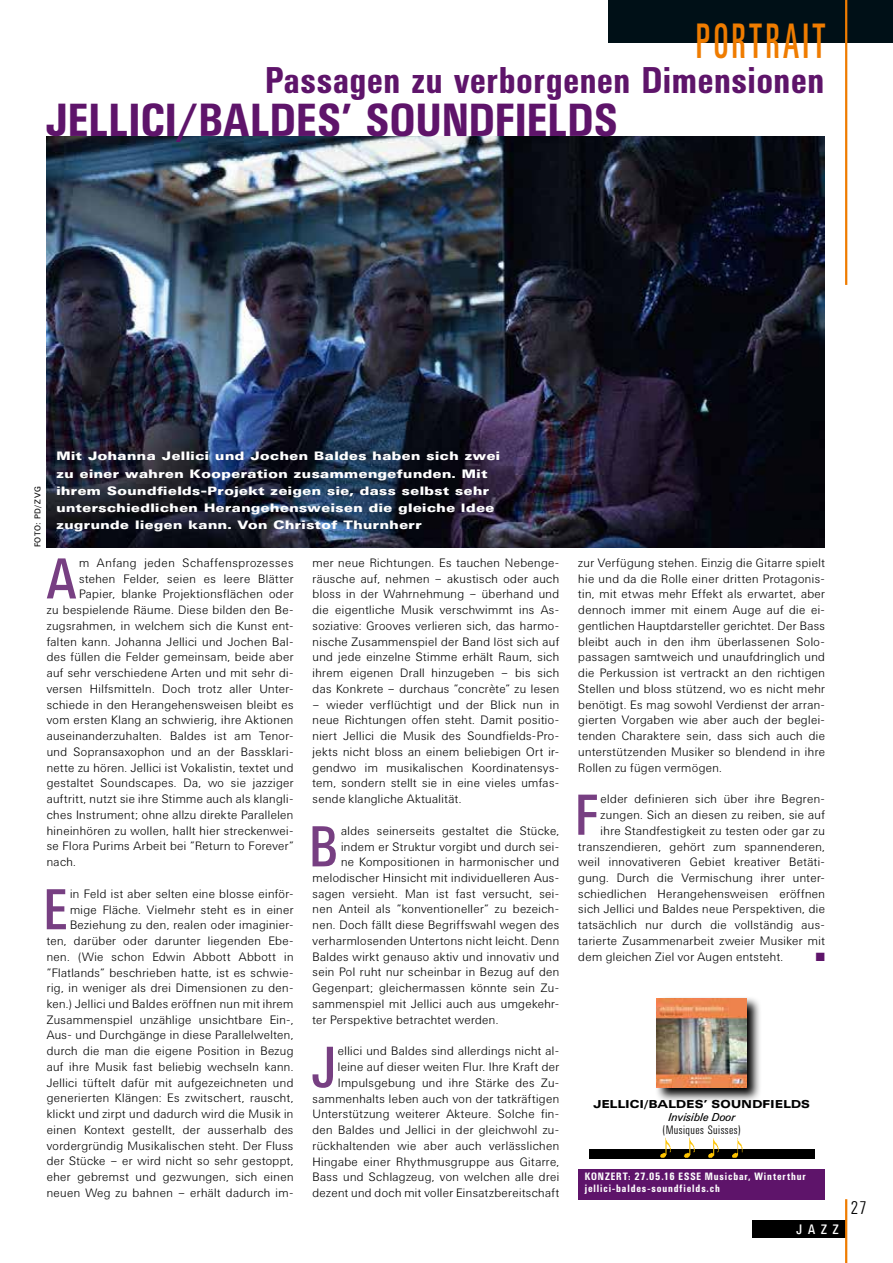
<style>
.page{position:relative;width:893px;height:1263px;background:#fff}
.page>*{position:absolute;margin:0;border:0;box-sizing:border-box;transform-origin:0 0}
.t1{font:condensed 56.55px "UN11";color:#773f82}
.t2{font:48.75px "UN11 Xcondensed";letter-spacing:.12em;color:#ef7c00;scale:.77 1}
.t3{font:500 condensed 45.75px "UN11";letter-spacing:.03em;color:#5e146a}
.t4{font:500 condensed 36.75px "UN11";letter-spacing:.025em;color:#5e146a}
.t5{font:300 condensed 18px "UN11";color:#000}
.t6{font:condensed 13.5px "UN11";color:#fff}
.t7{font:300 12px/15.8px "UN11";letter-spacing:.04em;color:#000;text-align:right}
.t8{font:900 expanded 12px/17.2px "UN11";letter-spacing:.055em;color:#fff}
.t9{font:300 condensed 12px "UN11";letter-spacing:.05em;color:#000}
.t10{font:12px "Zapf Dingbats ITC";color:#5e146a}
.t11{font:700 expanded 11.25px "UN11";letter-spacing:.05em;color:#000}
.t12{font:italic 11.25px "UN11";letter-spacing:.015em;color:#000}
.t13{font:500 condensed 10.5px/12px "UN11";letter-spacing:.1em;color:#fff}
.t14{font:8.25px "UN11";letter-spacing:.07em;color:#000}
</style>
<div class="page">
<div style="left:608px;top:0;width:285px;height:43px;background:#001017"></div>
<div style="left:753px;top:1220px;width:93px;height:17px;background:#000"></div>
<hr style="left:845px;top:1199px;width:2px;height:64px;background:#ef7c00">
<div style="left:578px;top:1169px;width:247px;height:30px;background:#5e146a"></div>
<img style="left:47px;top:136px;width:778px;height:411px">
<div style="left:589px;top:1149px;width:225px;height:10px;background:#000"></div>
<img style="left:660px;top:1137px;width:83px;height:21px">
<svg style="left:656px;top:998px;width:104px;height:103px"></svg>
<img style="left:657px;top:998px;width:89px;height:89px">
<hr style="left:845px;top:0;width:2px;height:285px;background:#ef7c00">
<h2 class="t2" style="left:697px;top:14px;width:168px">PORTRAIT</h2>
<h3 class="t4" style="left:265px;top:59px;width:560px">Passagen zu verborgenen Dimensionen</h3>
<h3 class="t3" style="left:47px;top:93px;width:546px">Jellici/Baldes’ Soundfields</h3>
<p class="t8" style="left:56px;top:448px;width:445px">Mit Johanna Jellici und Jochen Baldes haben sich zwei zu einer wahren Kooperation zusammengefunden. Mit ihrem Soundfields-Projekt zeigen sie, dass selbst sehr unterschiedlichen Herangehensweisen die gleiche Idee zugrunde liegen kann. Von Christof Thurnherr</p>
<h1 class="t1" style="left:47px;top:547px;width:30px">A</h1>
<p class="t7" style="left:79px;top:555px;width:216px">m Anfang jeden Schaffensprozesses</p>
<p class="t14" style="left:33px;top:547px;width:62px;rotate:-90deg">Foto: PD/ZVG</p>
<p class="t7" style="left:313px;top:555px;width:248px;text-align:left">mer neue Richtungen. Es tauchen Nebenge&shy;räusche auf, nehmen – akustisch oder auch bloss in der Wahrnehmung – überhand und die eigentliche Musik verschwimmt ins As&shy;soziative: Grooves verlieren sich, das harmo&shy;nische Zusammenspiel der Band löst sich auf und jede einzelne Stimme erhält Raum, sich ihrem eigenen Drall hinzugeben – bis sich das Konkrete – durchaus "concrète" zu lesen</p>
<p class="t7" style="left:313px;top:696px;width:248px;text-align:justify">– wieder verflüchtigt und der Blick nun in neue Richtungen offen steht. Damit positio&shy;niert Jellici die Musik des Soundfields-Pro&shy;jekts nicht bloss an einem beliebigen Ort ir&shy;gendwo im musikalischen Koordinatensys&shy;tem, sondern stellt sie in eine vieles umfas&shy;sende klangliche Aktualität.</p>
<h1 class="t1" style="left:309px;top:815px;width:30px">B</h1>
<p class="t7" style="left:341px;top:823px;width:220px">aldes seinerseits gestaltet die Stücke,</p>
<p class="t7" style="left:79px;top:571px;width:216px">stehen Felder, seien es leere Blätter</p>
<p class="t7" style="left:79px;top:586px;width:216px">Papier, blanke Projektionsflächen oder</p>
<p class="t7" style="left:47px;top:602px;width:248px">zu bespielende Räume. Diese bilden den Be-</p>
<p class="t7" style="left:47px;top:618px;width:248px">zugsrahmen, in welchem sich die Kunst ent-</p>
<p class="t7" style="left:47px;top:634px;width:248px">falten kann. Johanna Jellici und Jochen Bal-</p>
<p class="t7" style="left:47px;top:649px;width:248px">des füllen die Felder gemeinsam, beide aber</p>
<p class="t7" style="left:47px;top:665px;width:248px">auf sehr verschiedene Arten und mit sehr di-</p>
<p class="t7" style="left:47px;top:681px;width:248px">versen Hilfsmitteln. Doch trotz aller Unter-</p>
<p class="t7" style="left:47px;top:697px;width:248px">schiede in den Herangehensweisen bleibt es</p>
<p class="t7" style="left:47px;top:712px;width:248px">vom ersten Klang an schwierig, ihre Aktionen</p>
<p class="t7" style="left:47px;top:728px;width:248px">auseinanderzuhalten. Baldes ist am Tenor-</p>
<p class="t7" style="left:47px;top:744px;width:248px">und Sopransaxophon und an der Bassklari-</p>
<p class="t7" style="left:47px;top:760px;width:248px">nette zu hören. Jellici ist Vokalistin, textet und</p>
<p class="t7" style="left:47px;top:775px;width:248px">gestaltet Soundscapes. Da, wo sie jazziger</p>
<p class="t7" style="left:47px;top:791px;width:248px">auftritt, nutzt sie ihre Stimme auch als klangli-</p>
<p class="t7" style="left:47px;top:807px;width:248px">ches Instrument; ohne allzu direkte Parallelen</p>
<p class="t7" style="left:47px;top:823px;width:248px">hineinhören zu wollen, hallt hier streckenwei-</p>
<p class="t7" style="left:47px;top:838px;width:248px">se Flora Purims Arbeit bei "Return to Forever"</p>
<p class="t7" style="left:47px;top:854px;width:31px">nach.</p>
<h1 class="t1" style="left:43px;top:878px;width:26px">E</h1>
<p class="t7" style="left:341px;top:838px;width:220px">indem er Struktur vorgibt und durch sei-</p>
<p class="t7" style="left:341px;top:854px;width:220px">ne Kompositionen in harmonischer und</p>
<p class="t7" style="left:313px;top:870px;width:248px">melodischer Hinsicht mit individuelleren Aus-</p>
<p class="t7" style="left:313px;top:886px;width:248px">sagen versieht. Man ist fast versucht, sei-</p>
<p class="t7" style="left:313px;top:901px;width:248px">nen Anteil als "konventioneller" zu bezeich-</p>
<p class="t7" style="left:313px;top:917px;width:248px">nen. Doch fällt diese Begriffswahl wegen des</p>
<p class="t7" style="left:313px;top:933px;width:248px">verharmlosenden Untertons nicht leicht. Denn</p>
<p class="t7" style="left:313px;top:949px;width:248px">Baldes wirkt genauso aktiv und innovativ und</p>
<p class="t7" style="left:313px;top:964px;width:248px">sein Pol ruht nur scheinbar in Bezug auf den</p>
<p class="t7" style="left:313px;top:980px;width:248px">Gegenpart; gleichermassen könnte sein Zu-</p>
<p class="t7" style="left:313px;top:996px;width:248px">sammenspiel mit Jellici auch aus umgekehr-</p>
<p class="t7" style="left:313px;top:1012px;width:187px">ter Perspektive betrachtet werden.</p>
<h1 class="t1" style="left:312px;top:1035px;width:26px">J</h1>
<p class="t7" style="left:47px;top:886px;width:248px">in Feld ist aber selten eine blosse einför&shy;mige Fläche. Vielmehr steht es in einer Beziehung zu den, realen oder imaginier-<br>ten, darüber oder darunter liegenden Ebe&shy;nen. (Wie schon Edwin Abbott Abbott in ”Flatlands" beschrieben hatte, ist es schwie&shy;rig, in weniger als drei Dimensionen zu den&shy;ken.) Jellici und Baldes eröffnen nun mit ihrem Zusammenspiel unzählige unsichtbare Ein-, Aus- und Durchgänge in diese Parallelwelten, durch die man die eigene Position in Bezug auf ihre Musik fast beliebig wechseln kann.<br>Jellici tüftelt dafür mit aufgezeichneten und generierten Klängen: Es zwitschert, rauscht, klickt und zirpt und dadurch wird die Musik in einen Kontext gestellt, der ausserhalb des vordergründig Musikalischen steht. Der Fluss der Stücke – er wird nicht so sehr gestoppt, eher gebremst und gezwungen, sich einen neuen Weg zu bahnen – erhält dadurch im-</p>
<p class="t7" style="left:313px;top:1043px;width:248px">ellici und Baldes sind allerdings nicht al&shy;leine auf dieser weiten Flur. Ihre Kraft der Impulsgebung und ihre Stärke des Zu&shy;sammenhalts leben auch von der tatkräftigen Unterstützung weiterer Akteure. Solche fin&shy;den Baldes und Jellici in der gleichwohl zu&shy;rückhaltenden wie aber auch verlässlichen Hingabe einer Rhythmusgruppe aus Gitarre, Bass und Schlagzeug, von welchen alle drei dezent und doch mit voller Einsatzbereitschaft</p>
<p class="t7" style="left:578px;top:555px;width:248px;text-align:left">zur Verfügung stehen. Einzig die Gitarre spielt hie und da die Rolle einer dritten Protagonis&shy;tin, mit etwas mehr Effekt als erwartet, aber dennoch immer mit einem Auge auf die ei&shy;gentlichen Hauptdarsteller gerichtet. Der Bass bleibt auch in den ihm überlassenen Solo&shy;passagen samtweich und unaufdringlich und die Perkussion ist vertrackt an den richtigen Stellen und bloss stützend, wo es nicht mehr benötigt. Es mag sowohl Verdienst der arran&shy;gierten Vorgaben wie aber auch der beglei&shy;tenden Charaktere sein, dass sich auch die unterstützenden Musiker so blendend in ihre Rollen zu fügen vermögen.</p>
<h1 class="t1" style="left:574px;top:783px;width:24px">F</h1>
<p class="t7" style="left:601px;top:791px;width:226px">elder definieren sich über ihre Begren-</p>
<p class="t7" style="left:601px;top:807px;width:226px">zungen. Sich an diesen zu reiben, sie auf</p>
<p class="t7" style="left:601px;top:823px;width:226px">ihre Standfestigkeit zu testen oder gar zu</p>
<p class="t7" style="left:578px;top:838px;width:248px">transzendieren, gehört zum spannenderen,</p>
<p class="t7" style="left:578px;top:854px;width:248px">weil innovativeren Gebiet kreativer Betäti-</p>
<p class="t7" style="left:578px;top:870px;width:248px">gung. Durch die Vermischung ihrer unter-</p>
<p class="t7" style="left:578px;top:886px;width:248px">schiedlichen Herangehensweisen eröffnen</p>
<p class="t7" style="left:578px;top:901px;width:248px">sich Jellici und Baldes neue Perspektiven, die</p>
<p class="t7" style="left:578px;top:917px;width:247px">tatsächlich nur durch die vollständig aus-</p>
<p class="t7" style="left:578px;top:933px;width:248px">tarierte Zusammenarbeit zweier Musiker mit</p>
<p class="t7" style="left:578px;top:949px;width:206px">dem gleichen Ziel vor Augen entsteht.</p>
<p class="t10" style="left:816px;top:951px;width:11px">■</p>
<p class="t11" style="left:593px;top:1098px;width:218px">JELLICI/BALDES’ SOUNDFIELDS</p>
<p class="t12" style="left:668px;top:1110px;width:68px">Invisible Door</p>
<p class="t9" style="left:662px;top:1123px;width:80px">(Musiques Suisses)</p>
<p class="t13" style="left:585px;top:1170px;width:222px">Konzert: 27.05.16 ESSE Musicbar, Winterthur jellici-baldes-soundfields.ch</p>
<p class="t6" style="left:796px;top:1221px;width:44px">JAZZ</p>
<h3 class="t5" style="left:850px;top:1197px;width:18px">27</h3>
</div>
